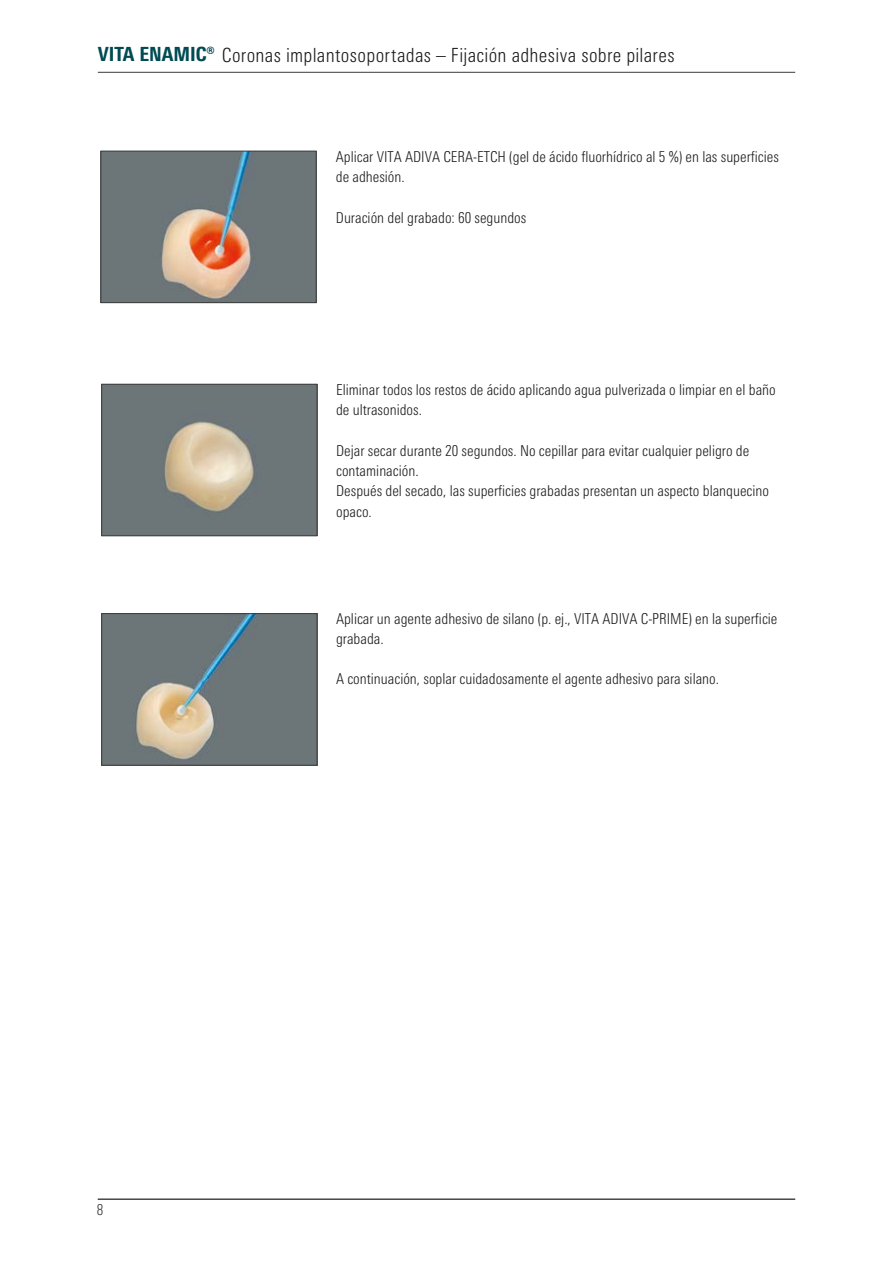
<style>
.page{position:relative;width:893px;height:1263px;background:#fff}
.page>*{position:absolute;margin:0;border:0;box-sizing:border-box;transform-origin:0 0}
.t1{font:300 condensed 19.5px "Univers Next Pro";letter-spacing:.015em;color:#1a1a1a}
.t2{font:300 condensed 15px/20.2px "Univers Next Pro";color:#1a1a1a}
.t3{font:300 condensed 15px "Univers Next Pro";color:#3b3b3a}
.s1{font-weight:800;color:#004b53}
</style>
<div class="page">
<hr style="left:98px;top:72px;width:697px;height:1px;background:#3b3b3a">
<hr style="left:98px;top:1199px;width:697px;height:1px;background:#3b3b3a">
<img style="left:103px;top:153px;width:211px;height:148px">
<div style="left:101px;top:151px;width:215px;height:152px;border:1px solid #3b3b3a"></div>
<img style="left:103px;top:386px;width:212px;height:148px">
<div style="left:101px;top:384px;width:216px;height:152px;border:1px solid #3b3b3a"></div>
<img style="left:103px;top:615px;width:212px;height:148px">
<div style="left:101px;top:613px;width:216px;height:152px;border:1px solid #3b3b3a"></div>
<h1 class="t1" style="left:98px;top:43px;width:578px"><span class="s1">VITA ENAMIC®</span> Coronas implantosoportadas – Fijación adhesiva sobre pilares</h1>
<p class="t2" style="left:336px;top:147px;width:445px">Aplicar VITA ADIVA CERA-ETCH (gel de ácido fluorhídrico al 5 %) en las superficies de adhesión.</p>
<p class="t2" style="left:336px;top:207px;width:192px">Duración del grabado: 60 segundos</p>
<p class="t2" style="left:336px;top:380px;width:441px">Eliminar todos los restos de ácido aplicando agua pulverizada o limpiar en el baño de ultrasonidos.</p>
<p class="t2" style="left:336px;top:440px;width:434px">Dejar secar durante 20 segundos. No cepillar para evitar cualquier peligro de contaminación.<br>Después del secado, las superficies grabadas presentan un aspecto blanquecino opaco.</p>
<p class="t3" style="left:97px;top:1201px;width:8px">8</p>
<p class="t2" style="left:336px;top:608px;width:443px">Aplicar un agente adhesivo de silano (p. ej., VITA ADIVA C-PRIME) en la superficie grabada.</p>
<p class="t2" style="left:336px;top:669px;width:385px">A continuación, soplar cuidadosamente el agente adhesivo para silano.</p>
</div>
